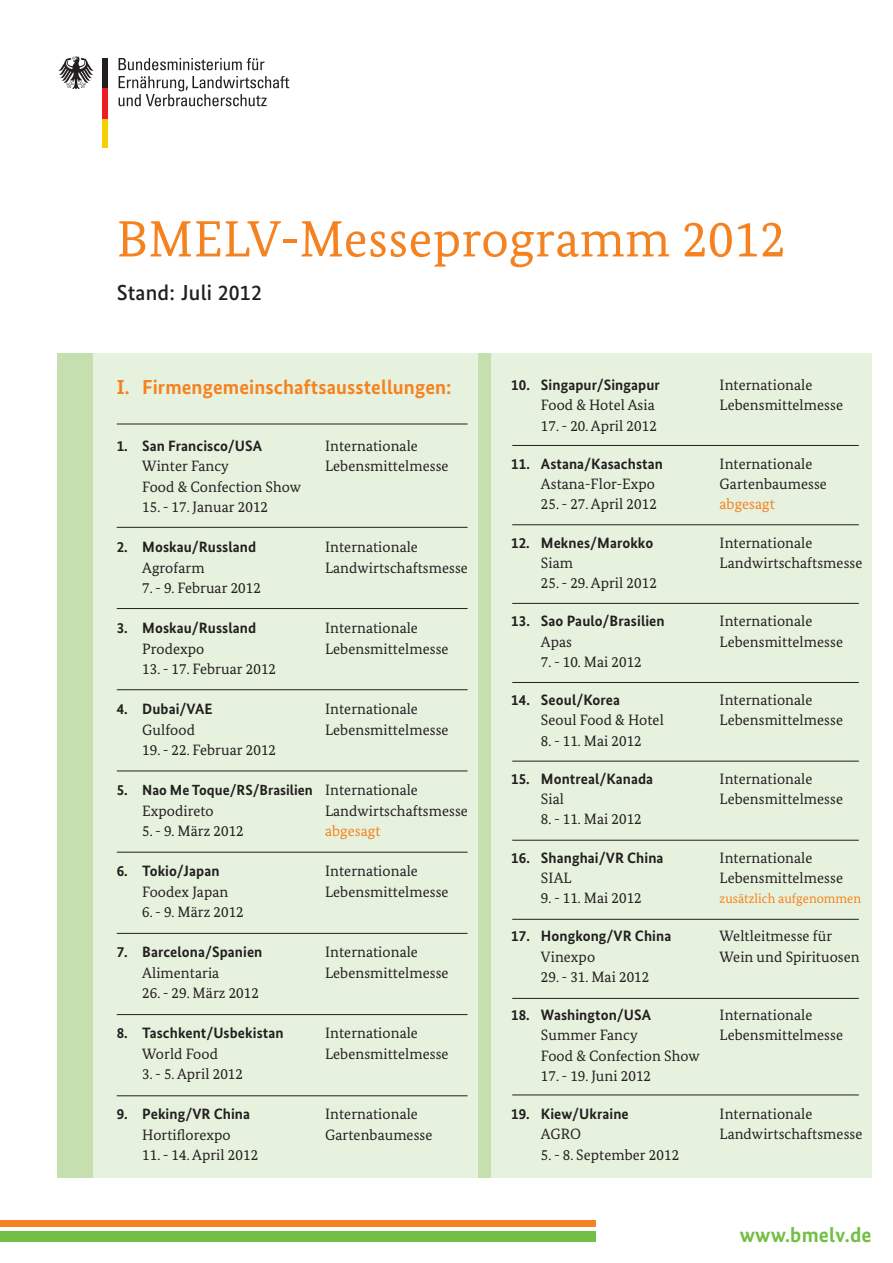
<style>
.page{position:relative;width:893px;height:1263px;background:#fff}
.page>*{position:absolute;margin:0;border:0;box-sizing:border-box;transform-origin:0 0}
.t1{font:51px "Bundes Serif";letter-spacing:.01em;color:#f58220}
.t2{font:500 21.75px "Bundes Sans";letter-spacing:.01em;color:#231f20}
.t3{font:700 21px "Bundes Sans";letter-spacing:.01em;color:#71bf44}
.t4{font:700 20.25px "Bundes Sans";letter-spacing:.005em;color:#f58220}
.t5{font:15px "Bundes Serif";letter-spacing:.005em;color:#231f20}
.t6{font:700 15px "Bundes Sans";letter-spacing:.005em;color:#231f20}
.t7{font:15px "Bundes Serif";letter-spacing:.005em;color:#f58220}
.t8{font:700 14.7px "Bundes Sans";color:#231f20}
.t9{font:13.5px "Bundes Serif";color:#f58220}
.s1{font-size:15px}
.s2{font-family:"Bundes Serif";font-weight:400;font-size:15px}
</style>
<div class="page">
<div style="left:0;top:1220px;width:595px;height:7px;background:#f58220"></div>
<div style="left:0;top:1231px;width:595px;height:11px;background:#71bf44"></div>
<div style="left:103px;top:118px;width:5px;height:30px;background:#f4cf02"></div>
<div style="left:103px;top:88px;width:5px;height:30px;background:#ee1d23"></div>
<div style="left:103px;top:58px;width:5px;height:30px;background:#231f20"></div>
<svg style="left:59px;top:57px;width:35px;height:32px"></svg>
<svg style="left:119px;top:58px;width:145px;height:12px"></svg>
<svg style="left:119px;top:76px;width:170px;height:30px"></svg>
<div style="left:57px;top:353px;width:36px;height:825px;background:#c5e0ae"></div>
<div style="left:93px;top:353px;width:778px;height:825px;background:#e7f2de"></div>
<div style="left:478px;top:353px;width:13px;height:825px;background:#c5e0ae"></div>
<hr style="left:117px;top:527px;width:351px;height:1px;background:#231f20">
<hr style="left:117px;top:424px;width:351px;height:1px;background:#231f20">
<hr style="left:117px;top:608px;width:351px;height:1px;background:#231f20">
<hr style="left:117px;top:689px;width:351px;height:1px;background:#231f20">
<hr style="left:117px;top:771px;width:351px;height:1px;background:#231f20">
<hr style="left:117px;top:852px;width:351px;height:1px;background:#231f20">
<hr style="left:117px;top:933px;width:351px;height:1px;background:#231f20">
<hr style="left:117px;top:1014px;width:351px;height:1px;background:#231f20">
<hr style="left:117px;top:1095px;width:351px;height:1px;background:#231f20">
<hr style="left:512px;top:445px;width:347px;height:1px;background:#231f20">
<hr style="left:512px;top:524px;width:347px;height:1px;background:#231f20">
<hr style="left:512px;top:603px;width:347px;height:1px;background:#231f20">
<hr style="left:512px;top:682px;width:347px;height:1px;background:#231f20">
<hr style="left:512px;top:761px;width:347px;height:1px;background:#231f20">
<hr style="left:512px;top:840px;width:347px;height:1px;background:#231f20">
<hr style="left:512px;top:919px;width:347px;height:1px;background:#231f20">
<hr style="left:512px;top:998px;width:347px;height:1px;background:#231f20">
<hr style="left:512px;top:1095px;width:347px;height:1px;background:#231f20">
<h1 class="t1" style="left:117px;top:219px;width:670px">BMELV-Messeprogramm 2012</h1>
<h2 class="t2" style="left:117px;top:280px;width:147px">Stand: Juli 2012</h2>
<h3 class="t4" style="left:117px;top:378px;width:336px">I. Firmengemeinschaftsausstellungen:</h3>
<p class="t6" style="left:117px;top:439px;width:147px">1. San Francisco/USA</p>
<p class="t5" style="left:325px;top:440px;width:94px">Internationale</p>
<p class="t5" style="left:142px;top:461px;width:88px">Winter Fancy</p>
<p class="t5" style="left:325px;top:461px;width:125px">Lebensmittelmesse</p>
<p class="t5" style="left:142px;top:481px;width:160px">Food &amp; Confection Show</p>
<p class="t5" style="left:142px;top:501px;width:127px">15. - 17. Januar 2012</p>
<p class="t6" style="left:117px;top:540px;width:141px">2. Moskau/Russland</p>
<p class="t5" style="left:325px;top:542px;width:94px">Internationale</p>
<p class="t5" style="left:142px;top:562px;width:64px">Agrofarm</p>
<p class="t5" style="left:325px;top:562px;width:144px">Landwirtschaftsmesse</p>
<p class="t5" style="left:142px;top:582px;width:120px">7. - 9. Februar 2012</p>
<p class="t6" style="left:117px;top:621px;width:141px">3. Moskau/Russland</p>
<p class="t5" style="left:325px;top:623px;width:94px">Internationale</p>
<p class="t5" style="left:142px;top:643px;width:64px">Prodexpo</p>
<p class="t5" style="left:325px;top:643px;width:125px">Lebensmittelmesse</p>
<p class="t5" style="left:142px;top:663px;width:135px">13. - 17. Februar 2012</p>
<p class="t6" style="left:117px;top:702px;width:97px">4. Dubai/VAE</p>
<p class="t5" style="left:325px;top:704px;width:94px">Internationale</p>
<p class="t5" style="left:142px;top:724px;width:54px">Gulfood</p>
<p class="t5" style="left:325px;top:724px;width:125px">Lebensmittelmesse</p>
<p class="t5" style="left:142px;top:744px;width:135px">19. - 22. Februar 2012</p>
<p class="t8" style="left:117px;top:783px;width:303px"><span class="s1">5.</span> Nao Me Toque/RS/Brasilien <span class="s2">Internationale</span></p>
<p class="t5" style="left:142px;top:805px;width:73px">Expodireto</p>
<p class="t5" style="left:325px;top:805px;width:144px">Landwirtschaftsmesse</p>
<p class="t5" style="left:142px;top:825px;width:103px">5. - 9. März 2012</p>
<p class="t7" style="left:325px;top:825px;width:57px">abgesagt</p>
<p class="t6" style="left:117px;top:864px;width:104px">6. Tokio/Japan</p>
<p class="t5" style="left:325px;top:866px;width:94px">Internationale</p>
<p class="t5" style="left:142px;top:886px;width:88px">Foodex Japan</p>
<p class="t5" style="left:325px;top:886px;width:125px">Lebensmittelmesse</p>
<p class="t5" style="left:142px;top:906px;width:103px">6. - 9. März 2012</p>
<p class="t6" style="left:117px;top:945px;width:147px">7. Barcelona/Spanien</p>
<p class="t5" style="left:325px;top:947px;width:94px">Internationale</p>
<p class="t5" style="left:142px;top:967px;width:79px">Alimentaria</p>
<p class="t5" style="left:325px;top:967px;width:125px">Lebensmittelmesse</p>
<p class="t5" style="left:142px;top:987px;width:118px">26. - 29. März 2012</p>
<p class="t6" style="left:117px;top:1026px;width:168px">8. Taschkent/Usbekistan</p>
<p class="t5" style="left:325px;top:1028px;width:94px">Internationale</p>
<p class="t5" style="left:142px;top:1048px;width:77px">World Food</p>
<p class="t5" style="left:325px;top:1048px;width:125px">Lebensmittelmesse</p>
<p class="t5" style="left:142px;top:1068px;width:102px">3. - 5. April 2012</p>
<p class="t6" style="left:117px;top:1107px;width:135px">9. Peking/VR China</p>
<p class="t5" style="left:325px;top:1109px;width:94px">Internationale</p>
<p class="t5" style="left:142px;top:1129px;width:90px">Hortiflorexpo</p>
<p class="t5" style="left:325px;top:1129px;width:109px">Gartenbaumesse</p>
<p class="t5" style="left:142px;top:1149px;width:117px">11. - 14. April 2012</p>
<p class="t6" style="left:511px;top:378px;width:150px">10. Singapur/Singapur</p>
<p class="t5" style="left:719px;top:379px;width:94px">Internationale</p>
<p class="t5" style="left:541px;top:400px;width:115px">Food &amp; Hotel Asia</p>
<p class="t5" style="left:719px;top:400px;width:125px">Lebensmittelmesse</p>
<p class="t5" style="left:541px;top:420px;width:117px">17. - 20. April 2012</p>
<p class="t6" style="left:511px;top:457px;width:153px">11. Astana/Kasachstan</p>
<p class="t5" style="left:719px;top:458px;width:94px">Internationale</p>
<p class="t5" style="left:541px;top:478px;width:116px">Astana-Flor-Expo</p>
<p class="t5" style="left:719px;top:478px;width:109px">Gartenbaumesse</p>
<p class="t5" style="left:541px;top:499px;width:117px">25. - 27. April 2012</p>
<p class="t7" style="left:719px;top:499px;width:57px">abgesagt</p>
<p class="t6" style="left:511px;top:535px;width:144px">12. Meknes/Marokko</p>
<p class="t5" style="left:719px;top:537px;width:94px">Internationale</p>
<p class="t5" style="left:541px;top:557px;width:34px">Siam</p>
<p class="t5" style="left:719px;top:557px;width:144px">Landwirtschaftsmesse</p>
<p class="t5" style="left:541px;top:577px;width:117px">25. - 29. April 2012</p>
<p class="t6" style="left:511px;top:614px;width:155px">13. Sao Paulo/Brasilien</p>
<p class="t5" style="left:719px;top:616px;width:94px">Internationale</p>
<p class="t5" style="left:541px;top:636px;width:33px">Apas</p>
<p class="t5" style="left:719px;top:636px;width:125px">Lebensmittelmesse</p>
<p class="t5" style="left:541px;top:656px;width:102px">7. - 10. Mai 2012</p>
<p class="t6" style="left:511px;top:693px;width:110px">14. Seoul/Korea</p>
<p class="t5" style="left:719px;top:694px;width:94px">Internationale</p>
<p class="t5" style="left:541px;top:715px;width:124px">Seoul Food &amp; Hotel</p>
<p class="t5" style="left:719px;top:715px;width:125px">Lebensmittelmesse</p>
<p class="t5" style="left:541px;top:735px;width:102px">8. - 11. Mai 2012</p>
<p class="t6" style="left:511px;top:772px;width:144px">15. Montreal/Kanada</p>
<p class="t5" style="left:719px;top:773px;width:94px">Internationale</p>
<p class="t5" style="left:541px;top:793px;width:25px">Sial</p>
<p class="t5" style="left:720px;top:793px;width:125px">Lebensmittelmesse</p>
<p class="t5" style="left:541px;top:814px;width:102px">8. - 11. Mai 2012</p>
<p class="t6" style="left:511px;top:850px;width:154px">16. Shanghai/VR China</p>
<p class="t5" style="left:719px;top:852px;width:94px">Internationale</p>
<p class="t5" style="left:541px;top:872px;width:32px">SIAL</p>
<p class="t5" style="left:719px;top:872px;width:125px">Lebensmittelmesse</p>
<p class="t5" style="left:541px;top:892px;width:102px">9. - 11. Mai 2012</p>
<p class="t9" style="left:719px;top:893px;width:143px">zusätzlich aufgenommen</p>
<p class="t6" style="left:511px;top:929px;width:162px">17. Hongkong/VR China</p>
<p class="t5" style="left:719px;top:931px;width:114px">Weltleitmesse für</p>
<p class="t5" style="left:541px;top:951px;width:56px">Vinexpo</p>
<p class="t5" style="left:719px;top:951px;width:142px">Wein und Spirituosen</p>
<p class="t5" style="left:541px;top:971px;width:110px">29. - 31. Mai 2012</p>
<p class="t6" style="left:511px;top:1008px;width:141px">18. Washington/USA</p>
<p class="t5" style="left:719px;top:1009px;width:94px">Internationale</p>
<p class="t5" style="left:541px;top:1030px;width:98px">Summer Fancy</p>
<p class="t5" style="left:719px;top:1030px;width:125px">Lebensmittelmesse</p>
<p class="t5" style="left:541px;top:1050px;width:160px">Food &amp; Confection Show</p>
<p class="t5" style="left:541px;top:1070px;width:112px">17. - 19. Juni 2012</p>
<p class="t6" style="left:511px;top:1107px;width:119px">19. Kiew/Ukraine</p>
<p class="t5" style="left:719px;top:1108px;width:94px">Internationale</p>
<p class="t5" style="left:541px;top:1129px;width:42px">AGRO</p>
<p class="t5" style="left:719px;top:1129px;width:144px">Landwirtschaftsmesse</p>
<p class="t5" style="left:541px;top:1149px;width:140px">5. - 8. September 2012</p>
<h3 class="t3" style="left:740px;top:1224px;width:133px">www.bmelv.de</h3>
</div>
